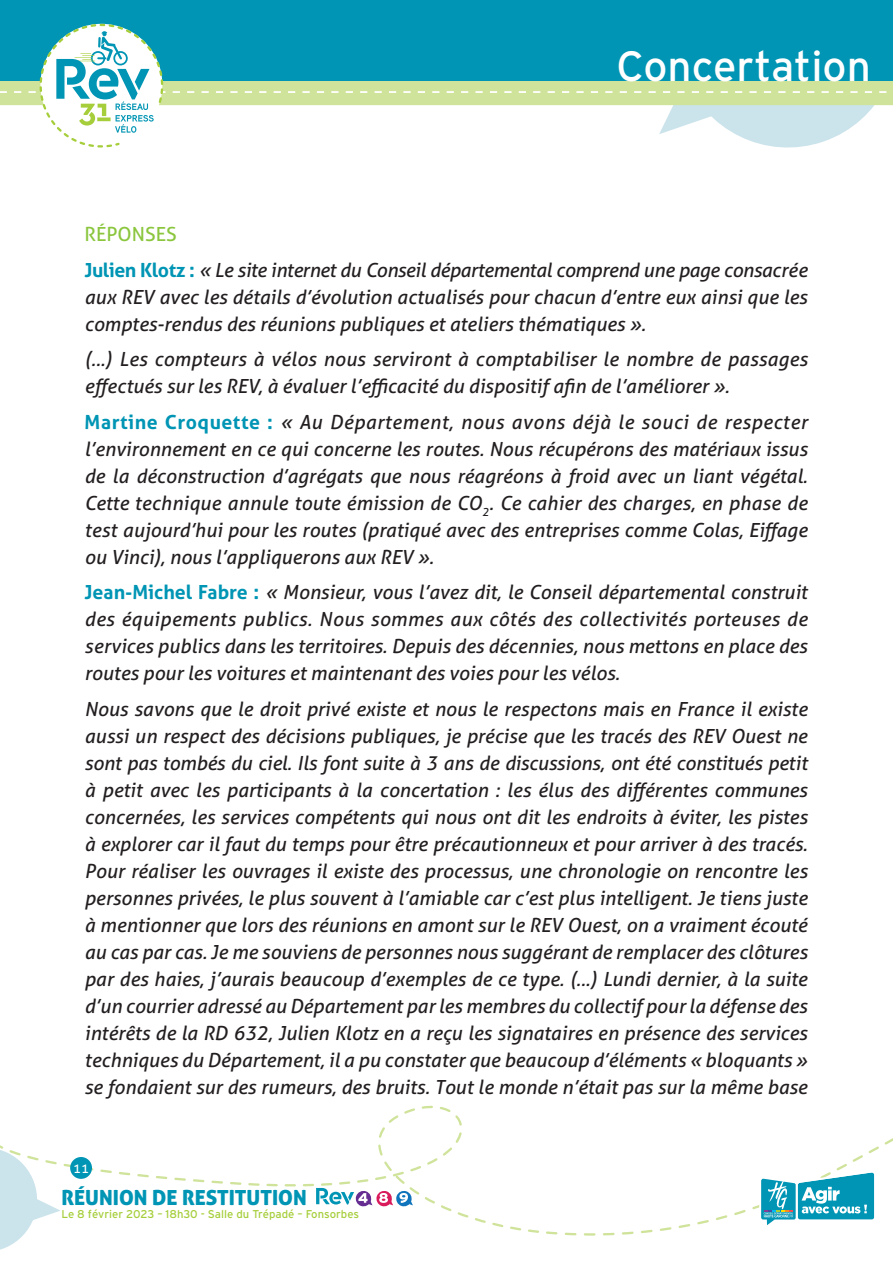
<style>
.page{position:relative;width:893px;height:1263px;background:#fff}
.page>*{position:absolute;margin:0;border:0;box-sizing:border-box;transform-origin:0 0}
.t1{font:42.3px "Interstate";color:#fff}
.t2{font:20.85px "Aller Display";color:#0095b4}
.t3{font:italic 19.5px/27px "Aller";color:#231f20;text-align:justify}
.t4{font:italic 19.5px/35.5px "Aller";letter-spacing:-.02em;color:#231f20}
.t5{font:13.2px "Aller";color:#fff}
.t6{font:11.25px "Interstate";color:#a6ce3b}
.s1{font-style:normal;color:#8bc63e}
.s2{font-weight:700;font-style:normal;color:#0095b4}
</style>
<div class="page">
<svg style="left:0;top:0;width:893px;height:148px"></svg>
<svg style="left:564px;top:1138px;width:329px;height:98px"></svg>
<svg style="left:0;top:1145px;width:223px;height:105px"></svg>
<div style="left:70px;top:1157px;width:22px;height:22px;background:#0095b4;border-radius:50%"></div>
<svg style="left:248px;top:1105px;width:291px;height:128px"></svg>
<h1 class="t1" style="left:617px;top:43px;width:256px">Concertation</h1>
<p class="t4" style="left:84px;top:216px;width:724px"><span class="s1">RÉPONSES<br></span><span class="s2">Julien Klotz :</span> « Le site internet du Conseil départemental comprend une page consacrée</p>
<p class="t3" style="left:84px;top:283px;width:724px">aux REV avec les détails d’évolution actualisés pour chacun d’entre eux ainsi que les comptes-rendus des réunions publiques et ateliers thématiques ».</p>
<p class="t3" style="left:84px;top:346px;width:724px">(…) Les compteurs à vélos nous serviront à comptabiliser le nombre de passages effectués sur les REV, à évaluer l’efficacité du dispositif afin de l’améliorer ».</p>
<p class="t3" style="left:84px;top:408px;width:724px"><span class="s2">Martine Croquette :</span> « Au Département, nous avons déjà le souci de respecter l’environnement en ce qui concerne les routes. Nous récupérons des matériaux issus de la déconstruction d’agrégats que nous réagréons à froid avec un liant végétal.<br>Cette technique annule toute émission de CO<sub>2</sub>. Ce cahier des charges, en phase de test aujourd’hui pour les routes (pratiqué avec des entreprises comme Colas, Eiffage ou Vinci), nous l’appliquerons aux REV ».</p>
<p class="t3" style="left:85px;top:579px;width:724px"><span class="s2">Jean-Michel Fabre :</span> « Monsieur, vous l’avez dit, le Conseil départemental construit des équipements publics. Nous sommes aux côtés des collectivités porteuses de services publics dans les territoires. Depuis des décennies, nous mettons en place des routes pour les voitures et maintenant des voies pour les vélos.</p>
<p class="t3" style="left:85px;top:695px;width:724px">Nous savons que le droit privé existe et nous le respectons mais en France il existe aussi un respect des décisions publiques, je précise que les tracés des REV Ouest ne sont pas tombés du ciel. Ils font suite à 3 ans de discussions, ont été constitués petit à petit avec les participants à la concertation : les élus des différentes communes concernées, les services compétents qui nous ont dit les endroits à éviter, les pistes à explorer car il faut du temps pour être précautionneux et pour arriver à des tracés.<br>Pour réaliser les ouvrages il existe des processus, une chronologie on rencontre les personnes privées, le plus souvent à l’amiable car c’est plus intelligent. Je tiens juste à mentionner que lors des réunions en amont sur le REV Ouest, on a vraiment écouté au cas par cas. Je me souviens de personnes nous suggérant de remplacer des clôtures par des haies, j’aurais beaucoup d’exemples de ce type. (…) Lundi dernier, à la suite d’un courrier adressé au Département par les membres du collectif pour la défense des intérêts de la RD 632, Julien Klotz en a reçu les signataires en présence des services techniques du Département, il a pu constater que beaucoup d’éléments « bloquants » se fondaient sur des rumeurs, des bruits. Tout le monde n’était pas sur la même base</p>
<p class="t5" style="left:73px;top:1160px;width:17px">11</p>
<p class="t2" style="left:61px;top:1184px;width:247px">RÉUNION DE RESTITUTION</p>
<p class="t6" style="left:61px;top:1208px;width:299px">Le 8 février 2023 – 18h30 - Salle du Trépadé – Fonsorbes</p>
</div>
